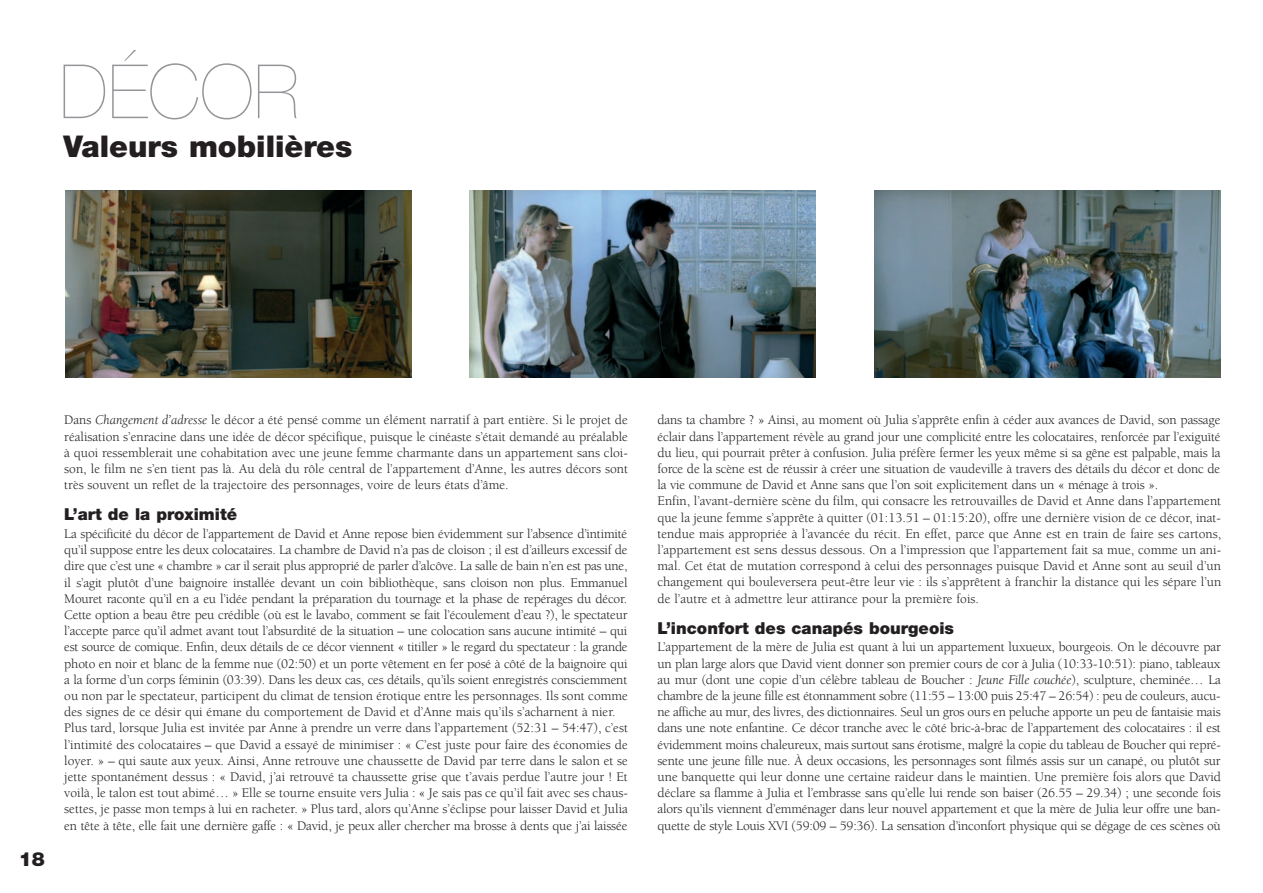
<style>
.page{position:relative;width:1263px;height:893px;background:#fff}
.page>*{position:absolute;margin:0;border:0;box-sizing:border-box;transform-origin:0 0}
.t1{font:200 75px "Helvetica Neue";color:#939598}
.t2{font:900 30px "Helvetica Neue";color:#231f20}
.t3{font:900 19.5px "Helvetica Neue";color:#231f20}
.t4{font:900 16.5px "Helvetica Neue";color:#231f20}
.t5{font:13.5px/16.2px "Berkeley";letter-spacing:-.01em;color:#231f20;text-align:justify}
.s1{font-style:italic}
</style>
<div class="page">
<img style="left:65px;top:190px;width:346px;height:187px">
<img style="left:470px;top:190px;width:346px;height:187px">
<img style="left:874px;top:190px;width:346px;height:187px">
<h1 class="t1" style="left:60px;top:65px;width:242px">DÉCOR</h1>
<h2 class="t2" style="left:64px;top:136px;width:290px">Valeurs mobilières</h2>
<h3 class="t3" style="left:19px;top:852px;width:28px">18</h3>
<p class="t5" style="left:64px;top:413px;width:565px">Dans <span class="s1">Changement d’adresse</span> le décor a été pensé comme un élément narratif à part entière. Si le projet de réalisation s’enracine dans une idée de décor spécifique, puisque le cinéaste s’était demandé au préalable à quoi ressemblerait une cohabitation avec une jeune femme charmante dans un appartement sans cloi&shy;son, le film ne s’en tient pas là. Au delà du rôle central de l’appartement d’Anne, les autres décors sont très souvent un reflet de la trajectoire des personnages, voire de leurs états d’âme.</p>
<p class="t4" style="left:64px;top:509px;width:174px">L’art de la proximité</p>
<p class="t5" style="left:64px;top:527px;width:565px;text-align:left">La spécificité du décor de l’appartement de David et Anne repose bien évidemment sur l’absence d’intimité qu’il suppose entre les deux colocataires. La chambre de David n’a pas de cloison ; il est d’ailleurs excessif de dire que c’est une « chambre » car il serait plus approprié de parler d’alcôve. La salle de bain n’en est pas une, il s’agit plutôt d’une baignoire installée devant un coin bibliothèque, sans cloison non plus. Emmanuel Mouret raconte qu’il en a eu l’idée pendant la préparation du tournage et la phase de repérages du décor.<br>Cette option a beau être peu crédible (où est le lavabo, comment se fait l’écoulement d’eau ?), le spectateur l’accepte parce qu’il admet avant tout l’absurdité de la situation – une colocation sans aucune intimité – qui est source de comique. Enfin, deux détails de ce décor viennent « titiller » le regard du spectateur : la grande photo en noir et blanc de la femme nue (02:50) et un porte vêtement en fer posé à côté de la baignoire qui a la forme d’un corps féminin (03:39). Dans les deux cas, ces détails, qu’ils soient enregistrés consciemment ou non par le spectateur, participent du climat de tension érotique entre les personnages. Ils sont comme des signes de ce désir qui émane du comportement de David et d’Anne mais qu’ils s’acharnent à nier.<br>Plus tard, lorsque Julia est invitée par Anne à prendre un verre dans l’appartement (52:31 – 54:47), c’est l’intimité des colocataires – que David a essayé de minimiser : « C’est juste pour faire des économies de loyer. » – qui saute aux yeux. Ainsi, Anne retrouve une chaussette de David par terre dans le salon et se jette spontanément dessus : « David, j’ai retrouvé ta chaussette grise que t’avais perdue l’autre jour ! Et voilà, le talon est tout abimé… » Elle se tourne ensuite vers Julia : « Je sais pas ce qu’il fait avec ses chaus&shy;settes, je passe mon temps à lui en racheter. » Plus tard, alors qu’Anne s’éclipse pour laisser David et Julia en tête à tête, elle fait une dernière gaffe : « David, je peux aller chercher ma brosse à dents que j’ai laissée</p>
<p class="t5" style="left:657px;top:413px;width:565px;text-align:left">dans ta chambre ? » Ainsi, au moment où Julia s’apprête enfin à céder aux avances de David, son passage éclair dans l’appartement révèle au grand jour une complicité entre les colocataires, renforcée par l’exiguïté du lieu, qui pourrait prêter à confusion. Julia préfère fermer les yeux même si sa gêne est palpable, mais la force de la scène est de réussir à créer une situation de vaudeville à travers des détails du décor et donc de la vie commune de David et Anne sans que l’on soit explicitement dans un « ménage à trois ».<br>Enfin, l’avant-dernière scène du film, qui consacre les retrouvailles de David et Anne dans l’appartement que la jeune femme s’apprête à quitter (01:13.51 – 01:15:20), offre une dernière vision de ce décor, inat&shy;tendue mais appropriée à l’avancée du récit. En effet, parce que Anne est en train de faire ses cartons, l’appartement est sens dessus dessous. On a l’impression que l’appartement fait sa mue, comme un ani&shy;mal. Cet état de mutation correspond à celui des personnages puisque David et Anne sont au seuil d’un changement qui bouleversera peut-être leur vie : ils s’apprêtent à franchir la distance qui les sépare l’un de l’autre et à admettre leur attirance pour la première fois.</p>
<p class="t4" style="left:657px;top:622px;width:298px">L’inconfort des canapés bourgeois</p>
<p class="t5" style="left:657px;top:640px;width:565px">L’appartement de la mère de Julia est quant à lui un appartement luxueux, bourgeois. On le découvre par un plan large alors que David vient donner son premier cours de cor à Julia (10:33-10:51): piano, tableaux au mur (dont une copie d’un célèbre tableau de Boucher : <span class="s1">Jeune Fille couchée</span>), sculpture, cheminée… La chambre de la jeune fille est étonnamment sobre (11:55 – 13:00 puis 25:47 – 26:54) : peu de couleurs, aucu&shy;ne affiche au mur, des livres, des dictionnaires. Seul un gros ours en peluche apporte un peu de fantaisie mais dans une note enfantine. Ce décor tranche avec le côté bric-à-brac de l’appartement des colocataires : il est évidemment moins chaleureux, mais surtout sans érotisme, malgré la copie du tableau de Boucher qui repré&shy;sente une jeune fille nue. À deux occasions, les personnages sont filmés assis sur un canapé, ou plutôt sur une banquette qui leur donne une certaine raideur dans le maintien. Une première fois alors que David déclare sa flamme à Julia et l’embrasse sans qu’elle lui rende son baiser (26.55 – 29.34) ; une seconde fois alors qu’ils viennent d’emménager dans leur nouvel appartement et que la mère de Julia leur offre une ban&shy;quette de style Louis XVI (59:09 – 59:36). La sensation d’inconfort physique qui se dégage de ces scènes où</p>
</div>
